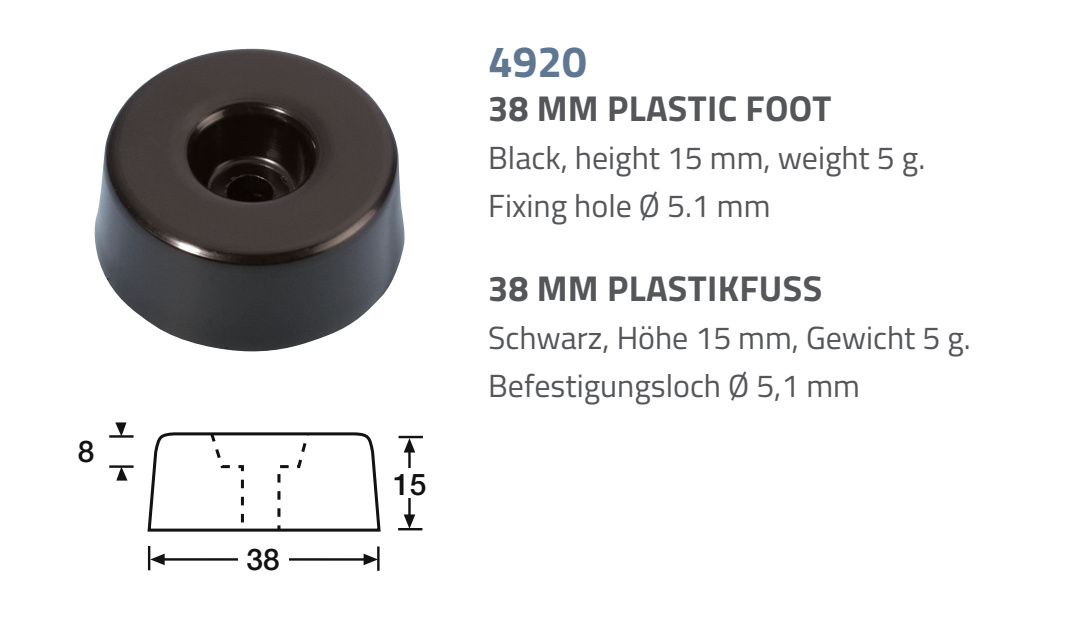
<style>
.page{position:relative;width:1089px;height:635px;background:#fff}
.page>*{position:absolute;margin:0;border:0;box-sizing:border-box;transform-origin:0 0}
.t1{font:700 44px "Titillium";color:#5f7791}
.t2{font:700 36px "Titillium";letter-spacing:.01em;color:#545659}
.t3{font:32px/48px "Titillium";color:#545659}
.t4{font:500 30px "Helvetica Neue";color:#111211}
</style>
<div class="page">
<img style="left:94px;top:49px;width:311px;height:303px">
<svg style="left:116px;top:468px;width:11px;height:13px"></svg>
<hr style="left:109px;top:465px;width:25px;height:3px;background:#111211">
<svg style="left:115px;top:422px;width:11px;height:13px"></svg>
<hr style="left:109px;top:435px;width:25px;height:3px;background:#111211">
<hr style="left:408px;top:452px;width:3px;height:63px;background:#111211">
<hr style="left:398px;top:436px;width:25px;height:2px;background:#111211">
<svg style="left:404px;top:438px;width:11px;height:15px"></svg>
<svg style="left:404px;top:514px;width:11px;height:14px"></svg>
<hr style="left:398px;top:528px;width:24px;height:2px;background:#111211">
<svg style="left:147px;top:432px;width:234px;height:100px"></svg>
<div style="left:393px;top:468px;width:34px;height:30px;background:#fff"></div>
<hr style="left:164px;top:558px;width:200px;height:3px;background:#111211">
<hr style="left:148px;top:546px;width:2px;height:24px;background:#111211">
<svg style="left:150px;top:554px;width:15px;height:11px"></svg>
<svg style="left:363px;top:554px;width:14px;height:11px"></svg>
<div style="left:238px;top:541px;width:51px;height:37px;background:#fff"></div>
<hr style="left:377px;top:546px;width:2px;height:25px;background:#111211">
<p class="t4" style="left:78px;top:434px;width:18px">8</p>
<p class="t4" style="left:247px;top:541px;width:35px">38</p>
<p class="t4" style="left:393px;top:466px;width:35px">15</p>
<h1 class="t1" style="left:488px;top:28px;width:100px">4920</h1>
<p class="t2" style="left:488px;top:81px;width:345px">38 MM PLASTIC FOOT</p>
<p class="t3" style="left:488px;top:132px;width:438px">Black, height 15 mm, weight 5 g.<br>Fixing hole Ø 5.1 mm</p>
<p class="t2" style="left:488px;top:261px;width:336px">38 MM PLASTIKFUSS</p>
<p class="t3" style="left:488px;top:312px;width:484px">Schwarz, Höhe 15 mm, Gewicht 5 g.<br>Befestigungsloch Ø 5,1 mm</p>
</div>
